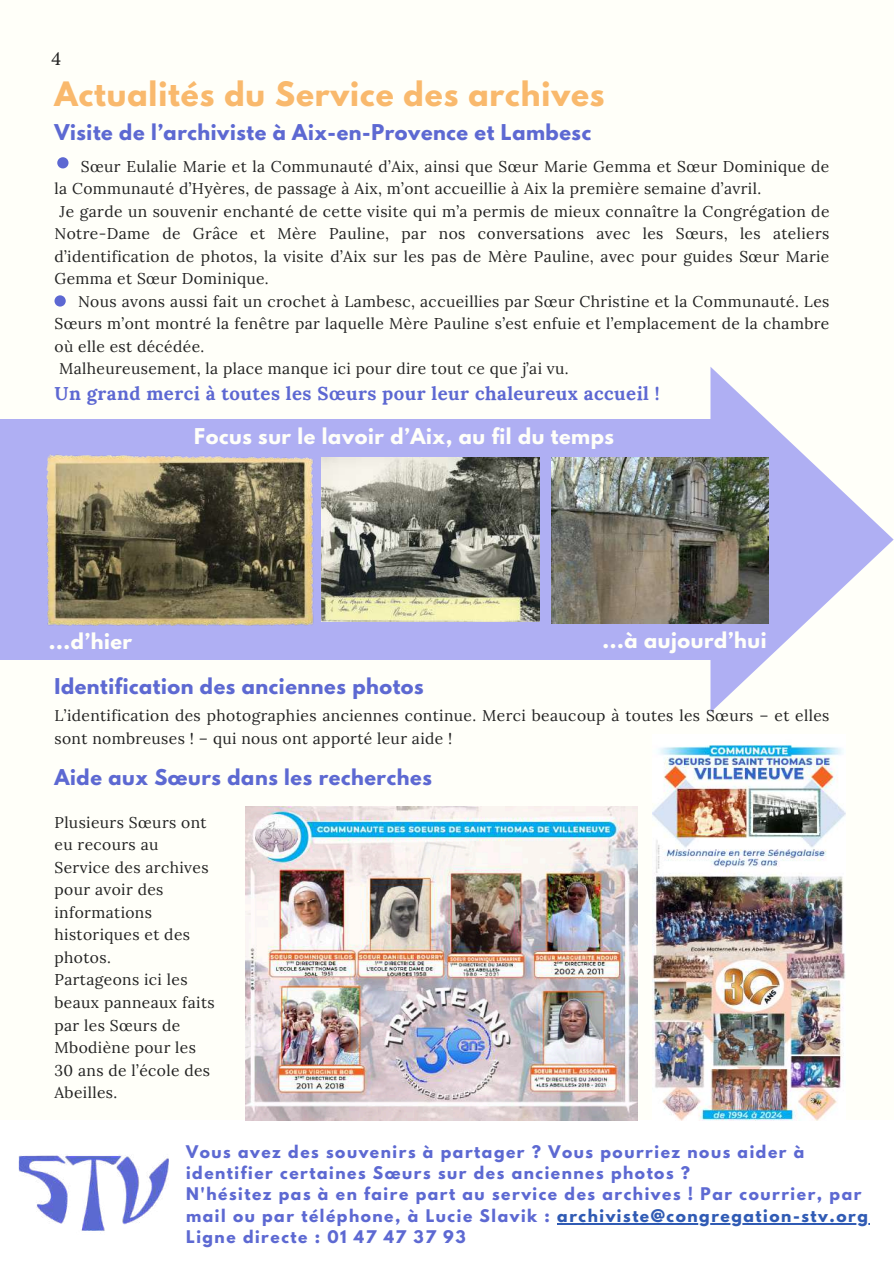
<style>
.page{position:relative;width:894px;height:1264px;background:#fff}
.page>*{position:absolute;margin:0;border:0;box-sizing:border-box;transform-origin:0 0}
.t1{font:700 29.85px "League Spartan";letter-spacing:.03em;color:#f9b96d}
.t2{font:700 19.35px "League Spartan";letter-spacing:.03em;color:#5d69d2}
.t3{font:700 19.35px "League Spartan";letter-spacing:.03em;color:#fffff9}
.t4{font:700 18.6px "Lora";letter-spacing:.025em;color:#5d68d2}
.t5{font:17.85px "Lora";color:#222}
.t6{font:15.6px/22.5px "Lora";letter-spacing:.025em;color:#222}
.t7{font:700 15.45px/21.3px "League Spartan";letter-spacing:.1em;color:#5d69d2}
.s1{color:#305bb4}
</style>
<div class="page">
<div style="left:0;top:0;width:893px;height:1263px;background:#fffff9"></div>
<div style="left:0;top:1120px;width:893px;height:143px;background:#fff"></div>
<img style="left:18px;top:1155px;width:151px;height:76px">
<div style="left:0;top:419px;width:727px;height:240px;background:#afaff3"></div>
<svg style="left:710px;top:367px;width:183px;height:345px"></svg>
<img style="left:321px;top:457px;width:219px;height:164px">
<img style="left:551px;top:457px;width:217px;height:167px">
<div style="left:57px;top:157px;width:11px;height:11px;background:#5d68d2;border-radius:50%"></div>
<div style="left:54px;top:295px;width:12px;height:11px;background:#5d68d2;border-radius:50%"></div>
<img style="left:46px;top:454px;width:268px;height:172px">
<img style="left:245px;top:806px;width:392px;height:314px">
<img style="left:652px;top:745px;width:193px;height:375px">
<hr style="left:557px;top:1222px;width:312px;height:2px;background:#305bb4">
<p class="t5" style="left:52px;top:47px;width:11px">4</p>
<h1 class="t1" style="left:54px;top:80px;width:551px">Actualités du Service des archives</h1>
<p class="t2" style="left:54px;top:123px;width:538px">Visite de l’archiviste à Aix-en-Provence et Lambesc</p>
<p class="t6" style="left:81px;top:155px;width:750px">Sœur Eulalie Marie et la Communauté d’Aix, ainsi que Sœur Marie Gemma et Sœur Dominique de</p>
<p class="t6" style="left:54px;top:177px;width:708px">la Communauté d’Hyères, de passage à Aix, m’ont accueillie à Aix la première semaine d’avril.</p>
<p class="t6" style="left:60px;top:200px;width:771px">Je garde un souvenir enchanté de cette visite qui m’a permis de mieux connaître la Congrégation de</p>
<p class="t6" style="left:54px;top:222px;width:776px">Notre-Dame de Grâce et Mère Pauline, par nos conversations avec les Sœurs, les ateliers</p>
<p class="t6" style="left:54px;top:245px;width:776px">d’identification de photos, la visite d’Aix sur les pas de Mère Pauline, avec pour guides Sœur Marie</p>
<p class="t6" style="left:54px;top:267px;width:216px">Gemma et Sœur Dominique.</p>
<p class="t6" style="left:78px;top:290px;width:752px">Nous avons aussi fait un crochet à Lambesc, accueillies par Sœur Christine et la Communauté. Les</p>
<p class="t6" style="left:54px;top:312px;width:776px">Sœurs m’ont montré la fenêtre par laquelle Mère Pauline s’est enfuie et l’emplacement de la chambre</p>
<p class="t6" style="left:54px;top:335px;width:151px">où elle est décédée.</p>
<p class="t6" style="left:59px;top:357px;width:511px">Malheureusement, la place manque ici pour dire tout ce que j’ai vu.</p>
<p class="t4" style="left:54px;top:381px;width:606px">Un grand merci à toutes les Sœurs pour leur chaleureux accueil !</p>
<p class="t3" style="left:194px;top:426px;width:421px">Focus sur le lavoir d’Aix, au fil du temps</p>
<p class="t3" style="left:49px;top:632px;width:85px">...d’hier</p>
<p class="t3" style="left:602px;top:630px;width:165px">...à aujourd’hui</p>
<p class="t2" style="left:54px;top:676px;width:370px">Identification des anciennes photos</p>
<p class="t6" style="left:54px;top:704px;width:776px">L’identification des photographies anciennes continue. Merci beaucoup à toutes les Sœurs – et elles sont nombreuses ! – qui nous ont apporté leur aide !</p>
<p class="t2" style="left:54px;top:767px;width:379px">Aide aux Sœurs dans les recherches</p>
<p class="t6" style="left:54px;top:811px;width:162px">Plusieurs Sœurs ont eu recours au<br>Service des archives pour avoir des informations historiques et des photos.<br>Partageons ici les beaux panneaux faits par les Sœurs de<br>Mbodiène pour les<br>30 ans de l’école des<br>Abeilles.</p>
<p class="t7" style="left:186px;top:1142px;width:683px">Vous avez des souvenirs à partager ? Vous pourriez nous aider à identifier certaines Sœurs sur des anciennes photos ?<br>N'hésitez pas à en faire part au service des archives ! Par courrier, par mail ou par téléphone, à Lucie Slavik : <span class="s1">archiviste@congregation-stv.org </span>Ligne directe : 01 47 47 37 93</p>
</div>
